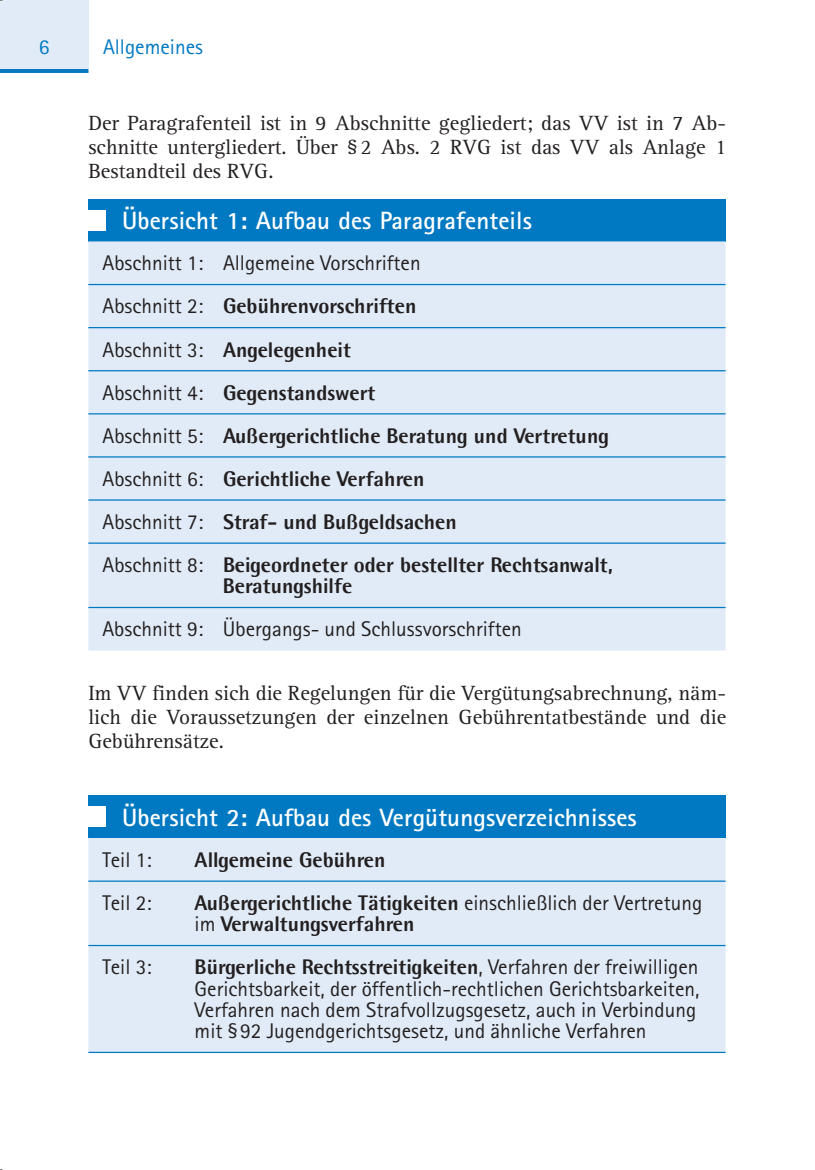
<style>
.page{position:relative;width:815px;height:1170px;background:#fff}
.page>*{position:absolute;margin:0;border:0;box-sizing:border-box;transform-origin:0 0}
.t1{font:700 25px "Rotis Sans Serif Pro";letter-spacing:.005em;color:#fff}
.t2{font:700 21.25px/43px "Agfa Rotis Semisans Ex";color:#231f20}
.t3{font:21.25px/23.8px "Rotis Serif Pro";color:#231f20;text-align:justify}
.t4{font:21.25px/21.2px "Rotis Sans Serif Pro";color:#231f20}
.t5{font:21.25px "Rotis Sans Serif Pro";color:#0079c2}
.s1{font-family:"Rotis Sans Serif Pro";font-weight:400}
</style>
<div class="page">
<div style="left:88px;top:199px;width:638px;height:42px;background:#0079c2"></div>
<div style="left:88px;top:210px;width:18px;height:20px;background:#fff"></div>
<div style="left:88px;top:241px;width:638px;height:409px;background:#e1ebf7"></div>
<hr style="left:88px;top:284px;width:638px;height:1px;background:#0079c2">
<hr style="left:88px;top:327px;width:638px;height:1px;background:#0079c2">
<hr style="left:88px;top:370px;width:638px;height:1px;background:#0079c2">
<hr style="left:88px;top:413px;width:638px;height:1px;background:#0079c2">
<hr style="left:88px;top:456px;width:638px;height:1px;background:#0079c2">
<hr style="left:88px;top:499px;width:638px;height:1px;background:#0079c2">
<hr style="left:88px;top:542px;width:638px;height:1px;background:#0079c2">
<hr style="left:88px;top:607px;width:638px;height:1px;background:#0079c2">
<div style="left:88px;top:795px;width:638px;height:43px;background:#0079c2"></div>
<div style="left:88px;top:806px;width:18px;height:21px;background:#fff"></div>
<div style="left:88px;top:838px;width:638px;height:213px;background:#e1ebf7"></div>
<hr style="left:88px;top:880px;width:638px;height:1px;background:#0079c2">
<hr style="left:88px;top:944px;width:638px;height:2px;background:#0079c2">
<hr style="left:88px;top:1051px;width:638px;height:1px;background:#0079c2">
<div style="left:0;top:0;width:88px;height:71px;background:#e1ebf7"></div>
<hr style="left:0;top:69px;width:88px;height:4px;background:#0079c2">
<p class="t5" style="left:39px;top:34px;width:12px">6</p>
<p class="t5" style="left:103px;top:34px;width:101px">Allgemeines</p>
<p class="t3" style="left:88px;top:111px;width:639px">Der Paragrafenteil ist in 9 Abschnitte gegliedert; das VV ist in 7 Ab&shy;schnitte untergliedert. Über §2 Abs. 2 RVG ist das VV als Anlage 1<br>Bestandteil des RVG.</p>
<p class="t1" style="left:122px;top:205px;width:411px">Übersicht 1: Aufbau des Paragrafenteils</p>
<p class="t4" style="left:103px;top:253px;width:320px">Abschnitt 1: Allgemeine Vorschriften</p>
<p class="t2" style="left:103px;top:284px;width:512px"><span class="s1">Abschnitt 2:</span> Gebührenvorschriften<br><span class="s1">Abschnitt 3:</span> Angelegenheit<br><span class="s1">Abschnitt 4:</span> Gegenstandswert<br><span class="s1">Abschnitt 5:</span> Außergerichtliche Beratung und Vertretung <span class="s1">Abschnitt 6:</span> Gerichtliche Verfahren<br><span class="s1">Abschnitt 7:</span> Straf- und Bußgeldsachen<br><span class="s1">Abschnitt 8:</span> Beigeordneter oder bestellter Rechtsanwalt,</p>
<p class="t2" style="left:223px;top:564px;width:131px">Beratungshilfe</p>
<p class="t4" style="left:103px;top:618px;width:421px">Abschnitt 9: Übergangs- und Schlussvorschriften</p>
<p class="t3" style="left:88px;top:681px;width:639px">Im VV finden sich die Regelungen für die Vergütungsabrechnung, näm&shy;lich die Voraussetzungen der einzelnen Gebührentatbestände und die Gebührensätze.</p>
<p class="t1" style="left:122px;top:801px;width:516px">Übersicht 2: Aufbau des Vergütungsverzeichnisses</p>
<p class="t4" style="left:103px;top:849px;width:51px">Teil 1:</p>
<p class="t2" style="left:195px;top:838px;width:192px">Allgemeine Gebühren</p>
<p class="t4" style="left:103px;top:892px;width:51px">Teil 2:</p>
<p class="t2" style="left:195px;top:892px;width:509px;line-height:21.2px">Außergerichtliche Tätigkeiten <span class="s1">einschließlich der Vertretung im</span> Verwaltungsverfahren</p>
<p class="t4" style="left:103px;top:956px;width:51px">Teil 3:</p>
<p class="t2" style="left:195px;top:945px;width:505px">Bürgerliche Rechtsstreitigkeiten<span class="s1">, Verfahren der freiwilligen</span></p>
<p class="t4" style="left:195px;top:977px;width:506px">Gerichtsbarkeit, der öffentlich-rechtlichen Gerichtsbarkeiten,<br>Verfahren nach dem Strafvollzugsgesetz, auch in Verbindung mit §92 Jugendgerichtsgesetz, und ähnliche Verfahren</p>
</div>
